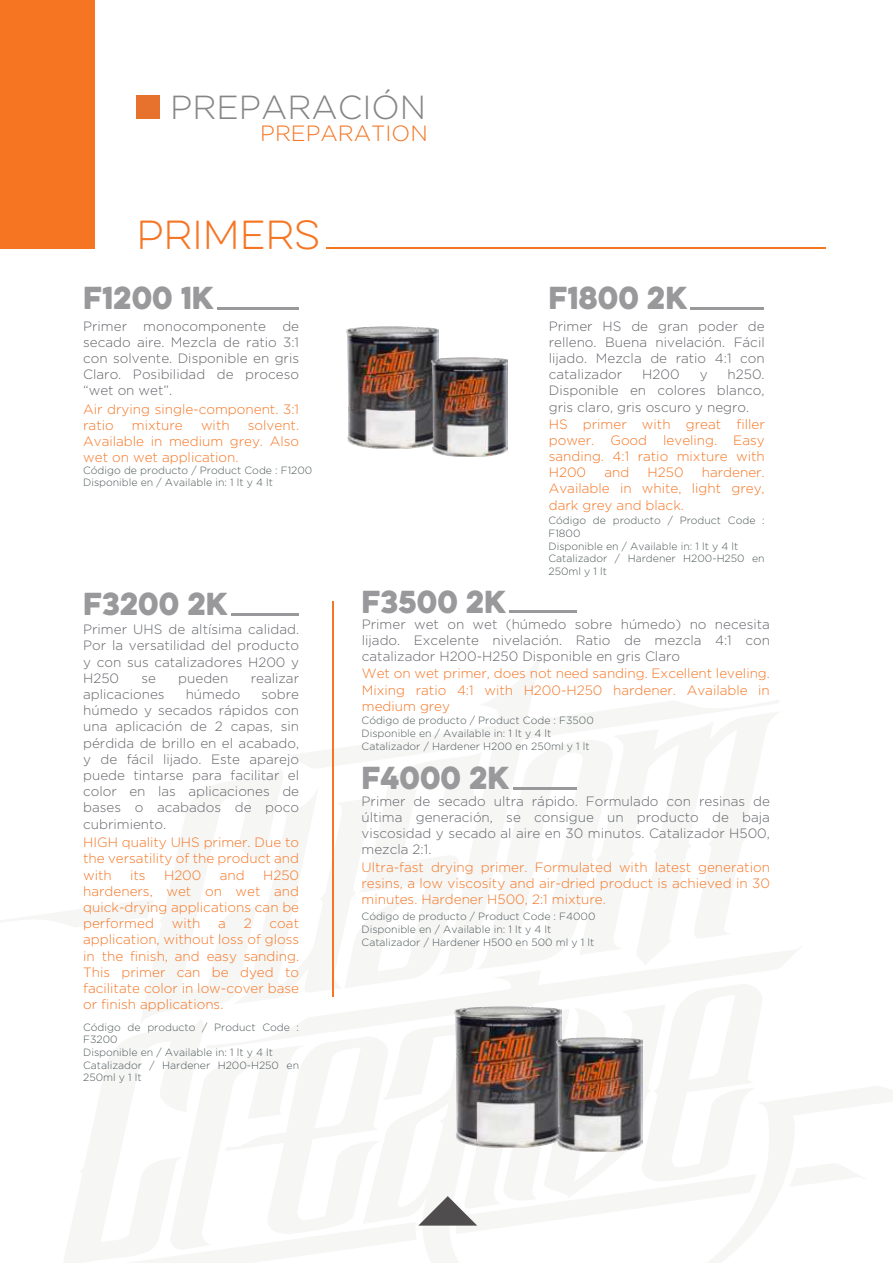
<style>
.page{position:relative;width:893px;height:1263px;background:#fff}
.page>*{position:absolute;margin:0;border:0;box-sizing:border-box;transform-origin:0 0}
.t1{font:100 36.45px "Eveleth Clean";color:#f57523}
.t2{font:300 33.3px "Gotham";color:#858585}
.t3{font:28.5px "Eveleth Clean";color:#99989b}
.t4{font:300 22.05px "Gotham";color:#f57523}
.t5{font:300 13.5px/16.2px "Gotham";color:#63656a;text-align:justify}
.t6{font:300 13.5px/16.2px "Gotham";color:#f57523;text-align:justify}
.t7{font:300 10.5px/12.6px "Gotham";color:#4e5758}
</style>
<div class="page">
<svg style="left:419px;top:1196px;width:58px;height:29px"></svg>
<div style="left:0;top:0;width:94px;height:249px;background:#f57523"></div>
<div style="left:137px;top:96px;width:23px;height:23px;background:#e6722d"></div>
<hr style="left:217px;top:307px;width:82px;height:2px;background:#99989b">
<hr style="left:691px;top:307px;width:73px;height:2px;background:#99989b">
<hr style="left:231px;top:613px;width:68px;height:2px;background:#99989b">
<hr style="left:510px;top:610px;width:67px;height:3px;background:#99989b">
<hr style="left:513px;top:787px;width:64px;height:2px;background:#99989b">
<hr style="left:326px;top:247px;width:499px;height:2px;background:#f57523">
<hr style="left:332px;top:601px;width:2px;height:395px;background:#f57523">
<img style="left:346px;top:327px;width:93px;height:122px">
<img style="left:432px;top:357px;width:75px;height:99px">
<img style="left:455px;top:1007px;width:107px;height:140px">
<img style="left:556px;top:1037px;width:87px;height:114px">
<h2 class="t2" style="left:170px;top:89px;width:258px">PREPARACIÓN</h2>
<h3 class="t4" style="left:260px;top:122px;width:169px">PREPARATION</h3>
<h1 class="t1" style="left:137px;top:209px;width:185px">PRIMERS</h1>
<h3 class="t3" style="left:83px;top:276px;width:132px">F1200 1K</h3>
<h3 class="t3" style="left:548px;top:276px;width:140px">F1800 2K</h3>
<p class="t5" style="left:83px;top:317px;width:217px">Primer monocomponente de secado aire. Mezcla de ratio 3:1 con solvente. Disponible en gris Claro. Posibilidad de proceso “wet on wet”.</p>
<p class="t6" style="left:83px;top:401px;width:217px">Air drying single-component. 3:1 ratio</p>
<p class="t6" style="left:83px;top:417px;width:217px;text-indent:165px">solvent.<br>Available in medium grey. Also wet on wet application.</p>
<p class="t6" style="left:132px;top:417px;width:52px">mixture</p>
<p class="t6" style="left:201px;top:417px;width:30px">with</p>
<p class="t7" style="left:83px;top:464px;width:231px">Código de producto / Product Code : F1200<br>Disponible en / Available in: 1 lt y 4 lt</p>
<h3 class="t3" style="left:83px;top:582px;width:146px">F3200 2K</h3>
<h3 class="t3" style="left:362px;top:580px;width:146px">F3500 2K</h3>
<p class="t5" style="left:549px;top:317px;width:217px">Primer HS de gran poder de relleno. Buena nivelación. Fácil lijado. Mezcla de ratio 4:1 con catalizador</p>
<p class="t5" style="left:549px;top:366px;width:217px;text-indent:179px">h250.<br>Disponible en colores blanco, gris claro, gris oscuro y negro.</p>
<p class="t6" style="left:549px;top:416px;width:217px">HS primer with great filler power. Good leveling. Easy sanding. 4:1 ratio mixture with H200</p>
<p class="t5" style="left:642px;top:366px;width:39px">H200</p>
<p class="t5" style="left:700px;top:366px;width:9px">y</p>
<p class="t6" style="left:549px;top:464px;width:217px;text-indent:153px">hardener.<br>Available in white, light grey, dark grey and black.</p>
<p class="t6" style="left:604px;top:464px;width:26px">and</p>
<p class="t6" style="left:648px;top:464px;width:37px">H250</p>
<p class="t7" style="left:548px;top:514px;width:218px">Código de producto / Product Code :<br>F1800<br>Disponible en / Available in: 1 lt y 4 lt<br>Catalizador / Hardener H200-H250 en<br>250ml y 1 lt</p>
<p class="t5" style="left:83px;top:621px;width:217px">Primer UHS de altísima calidad.<br>Por la versatilidad del producto y con sus catalizadores H200 y H250</p>
<p class="t5" style="left:141px;top:670px;width:16px">se</p>
<p class="t5" style="left:178px;top:670px;width:52px">pueden</p>
<p class="t5" style="left:251px;top:670px;width:50px">realizar</p>
<p class="t5" style="left:83px;top:686px;width:83px">aplicaciones</p>
<p class="t5" style="left:186px;top:686px;width:56px">húmedo</p>
<p class="t5" style="left:83px;top:686px;width:217px;text-indent:178px">sobre húmedo y secados rápidos con una aplicación de 2 capas, sin pérdida de brillo en el acabado, y de fácil lijado. Este aparejo puede tintarse para facilitar el color en las aplicaciones de bases o acabados de poco cubrimiento.</p>
<p class="t6" style="left:83px;top:834px;width:217px">HIGH quality UHS primer. Due to the versatility of the product and with</p>
<p class="t6" style="left:130px;top:866px;width:17px">its</p>
<p class="t6" style="left:164px;top:866px;width:39px">H200</p>
<p class="t6" style="left:220px;top:866px;width:26px">and</p>
<p class="t6" style="left:83px;top:866px;width:217px;text-indent:180px">H250 hardeners, wet on wet and quick-drying applications can be performed</p>
<p class="t6" style="left:172px;top:915px;width:30px">with</p>
<p class="t6" style="left:218px;top:915px;width:9px">a</p>
<p class="t6" style="left:244px;top:915px;width:9px">2</p>
<p class="t6" style="left:83px;top:915px;width:217px;text-indent:186px">coat application, without loss of gloss in the finish, and easy sanding.<br>This primer can be dyed to facilitate color in low-cover base or finish applications.</p>
<p class="t7" style="left:83px;top:1020px;width:217px">Código de producto / Product Code :<br>F3200<br>Disponible en / Available in: 1 lt y 4 lt<br>Catalizador / Hardener H200-H250 en<br>250ml y 1 lt</p>
<p class="t5" style="left:362px;top:616px;width:410px">Primer wet on wet (húmedo sobre húmedo) no necesita lijado. Excelente nivelación. Ratio de mezcla 4:1 con catalizador H200-H250 Disponible en gris Claro</p>
<p class="t6" style="left:362px;top:665px;width:410px">Wet on wet primer, does not need sanding. Excellent leveling.<br>Mixing ratio 4:1 with H200-H250 hardener. Available in medium grey</p>
<p class="t7" style="left:362px;top:714px;width:234px">Código de producto / Product Code : F3500<br>Disponible en / Available in: 1 lt y 4 lt<br>Catalizador / Hardener H200 en 250ml y 1 lt</p>
<h3 class="t3" style="left:362px;top:756px;width:149px">F4000 2K</h3>
<p class="t5" style="left:362px;top:792px;width:410px">Primer de secado ultra rápido. Formulado con resinas de última generación, se consigue un producto de baja viscosidad y secado al aire en 30 minutos. Catalizador H500, mezcla 2:1.</p>
<p class="t6" style="left:362px;top:858px;width:410px">Ultra-fast drying primer. Formulated with latest generation resins, a low viscosity and air-dried product is achieved in 30 minutes. Hardener H500, 2:1 mixture.</p>
<p class="t7" style="left:362px;top:910px;width:235px">Código de producto / Product Code : F4000<br>Disponible en / Available in: 1 lt y 4 lt<br>Catalizador / Hardener H500 en 500 ml y 1 lt</p>
</div>
